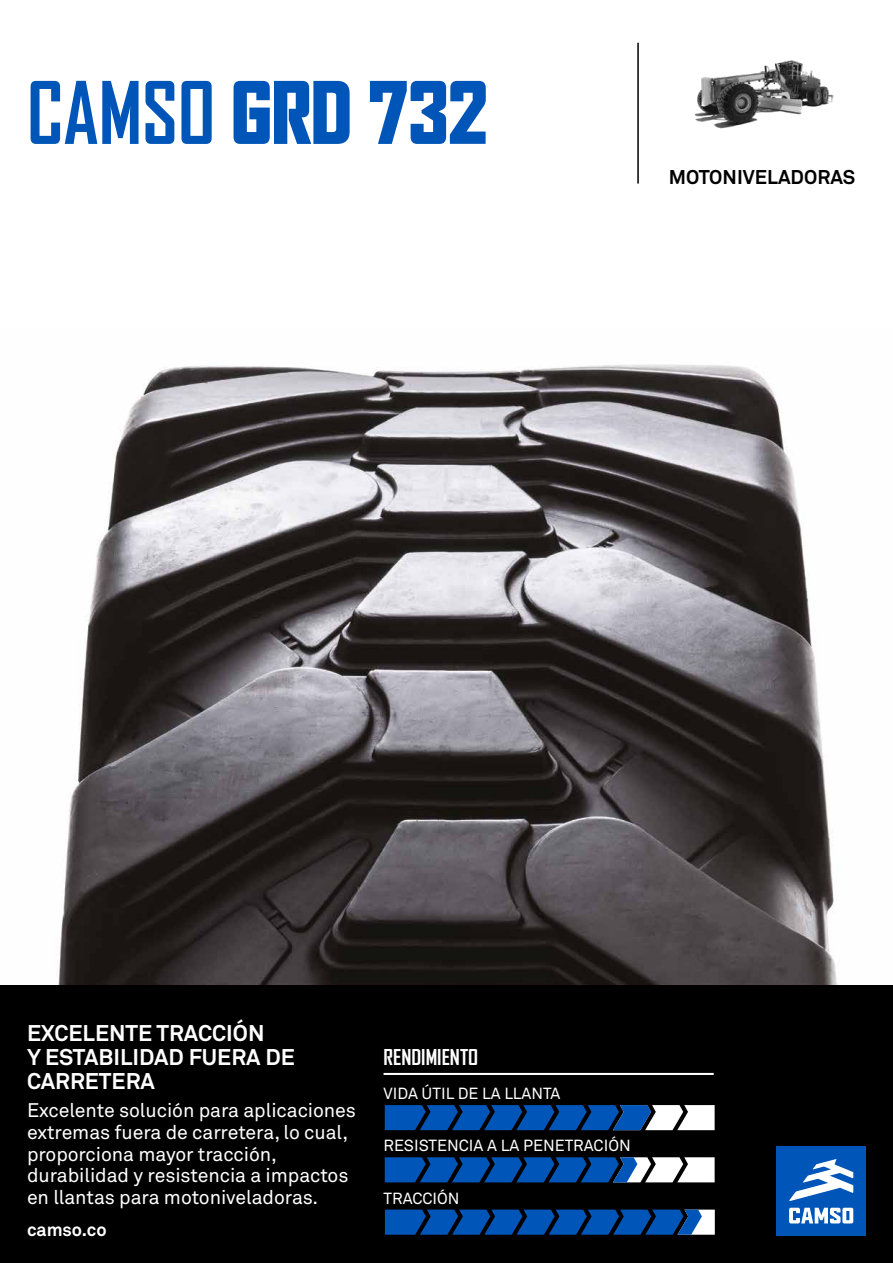
<style>
.page{position:relative;width:893px;height:1263px;background:#fff}
.page>*{position:absolute;margin:0;border:0;box-sizing:border-box;transform-origin:0 0}
.t1{font:900 82.5px "Agency FB";color:#0055b8;scale:.95 1}
.t2{font:700 22.5px/24.3px "Akkurat Office";color:#fff}
.t3{font:700 21px "Agency FB";color:#fff}
.t4{font:700 19.65px "Akkurat Office";color:#000}
.t5{font:19.5px/21.8px "Akkurat Office";letter-spacing:-.005em;color:#fff}
.t6{font:700 18px "Akkurat Office";color:#fff}
.t7{font:15.9px "Akkurat Office";color:#fff}
.s1{font-weight:700}
</style>
<div class="page">
<img style="left:0;top:364px;width:893px;height:622px">
<div style="left:0;top:986px;width:893px;height:277px;background:#000"></div>
<hr style="left:383px;top:1073px;width:331px;height:2px;background:#fff">
<svg style="left:385px;top:1105px;width:330px;height:25px;background:#2d67ac"></svg>
<svg style="left:385px;top:1157px;width:330px;height:25px;background:#376dad"></svg>
<svg style="left:385px;top:1209px;width:330px;height:26px;background:#0d509e"></svg>
<div style="left:776px;top:1146px;width:90px;height:90px;background:#0055b8"></div>
<svg style="left:789px;top:1208px;width:64px;height:15px"></svg>
<svg style="left:789px;top:1159px;width:64px;height:42px"></svg>
<hr style="left:637px;top:43px;width:2px;height:141px;background:#000">
<img style="left:694px;top:60px;width:140px;height:69px">
<h1 class="t1" style="left:27px;top:65px;width:486px"><span class="s1">CAMSO</span> GRD 732</h1>
<p class="t4" style="left:669px;top:165px;width:188px">MOTONIVELADORAS</p>
<p class="t2" style="left:27px;top:1021px;width:269px">EXCELENTE TRACCIÓN<br>Y ESTABILIDAD FUERA DE<br>CARRETERA</p>
<p class="t5" style="left:27px;top:1100px;width:331px">Excelente solución para aplicaciones extremas fuera de carretera, lo cual, proporciona mayor tracción, durabilidad y resistencia a impactos en llantas para motoniveladoras.</p>
<p class="t6" style="left:27px;top:1218px;width:81px">camso.co</p>
<p class="t3" style="left:383px;top:1044px;width:96px">RENDIMIENTO</p>
<p class="t7" style="left:383px;top:1084px;width:178px">VIDA ÚTIL DE LA LLANTA</p>
<p class="t7" style="left:383px;top:1136px;width:249px">RESISTENCIA A LA PENETRACIÓN</p>
<p class="t7" style="left:383px;top:1189px;width:78px">TRACCIÓN</p>
</div>
